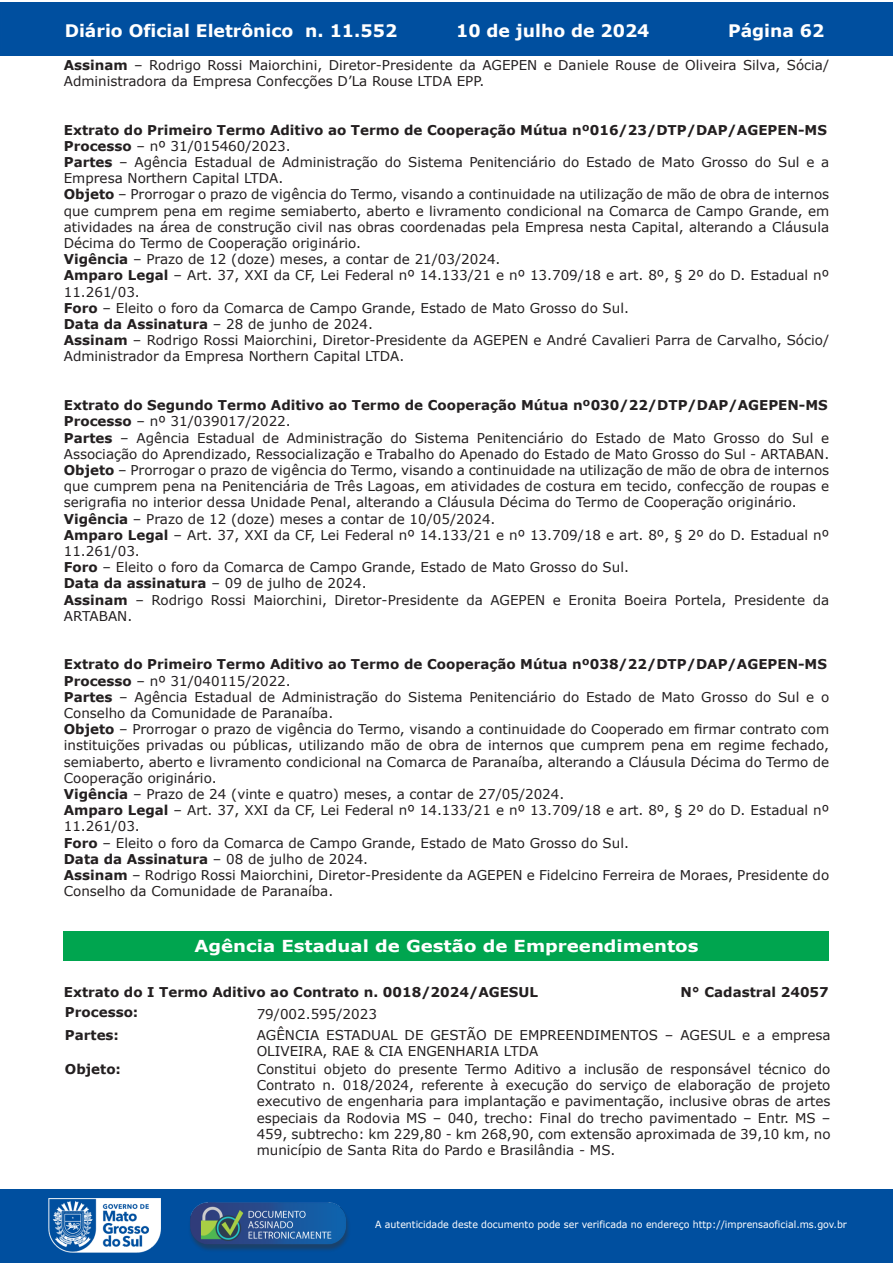
<style>
.page{position:relative;width:893px;height:1263px;background:#fff}
.page>*{position:absolute;margin:0;border:0;box-sizing:border-box;transform-origin:0 0}
.t1{font:700 17.25px "Verdana";color:#fff}
.t2{font:700 16.5px "Verdana";color:#fff;scale:1.1 1}
.t3{font:13.5px/16.2px "Verdana";color:#231f20}
.t4{font:700 13.5px "Verdana";color:#231f20}
.t5{font:9.9px "Verdana";color:#fff;scale:.95 1}
.s1{font-weight:700}
</style>
<div class="page">
<div style="left:0;top:2px;width:893px;height:53px;background:#004f9f"></div>
<div style="left:1px;top:1189px;width:892px;height:74px;background:#004f9f"></div>
<img style="left:49px;top:1198px;width:111px;height:54px">
<img style="left:185px;top:1201px;width:168px;height:54px">
<div style="left:64px;top:931px;width:765px;height:30px;background:#00a54f"></div>
<p class="t1" style="left:65px;top:18px;width:334px">Diário Oficial Eletrônico n. 11.552</p>
<p class="t1" style="left:456px;top:18px;width:195px">10 de julho de 2024</p>
<p class="t1" style="left:728px;top:18px;width:98px">Página 62</p>
<p class="t3" style="left:64px;top:57px;width:767px"><span class="s1">Assinam</span> – Rodrigo Rossi Maiorchini, Diretor-Presidente da AGEPEN e Daniele Rouse de Oliveira Silva, Sócia/<br>Administradora da Empresa Confecções D’La Rouse LTDA EPP.</p>
<p class="t3" style="left:64px;top:122px;width:767px"><span class="s1">Extrato do Primeiro Termo Aditivo ao Termo de Cooperação Mútua nº016/23/DTP/DAP/AGEPEN-MS Processo</span> – nº 31/015460/2023.<br><span class="s1">Partes</span> – Agência Estadual de Administração do Sistema Penitenciário do Estado de Mato Grosso do Sul e a Empresa Northern Capital LTDA.<br><span class="s1">Objeto</span> – Prorrogar o prazo de vigência do Termo, visando a continuidade na utilização de mão de obra de internos que cumprem pena em regime semiaberto, aberto e livramento condicional na Comarca de Campo Grande, em atividades na área de construção civil nas obras coordenadas pela Empresa nesta Capital, alterando a Cláusula Décima do Termo de Cooperação originário.<br><span class="s1">Vigência</span> – Prazo de 12 (doze) meses, a contar de 21/03/2024.<br><span class="s1">Amparo Legal</span> – Art. 37, XXI da CF, Lei Federal nº 14.133/21 e nº 13.709/18 e art. 8º, § 2º do D. Estadual nº 11.261/03.<br><span class="s1">Foro</span> – Eleito o foro da Comarca de Campo Grande, Estado de Mato Grosso do Sul.<br><span class="s1">Data da Assinatura</span> – 28 de junho de 2024.<br><span class="s1">Assinam</span> – Rodrigo Rossi Maiorchini, Diretor-Presidente da AGEPEN e André Cavalieri Parra de Carvalho, Sócio/ Administrador da Empresa Northern Capital LTDA.</p>
<p class="t3" style="left:64px;top:397px;width:767px"><span class="s1">Extrato do Segundo Termo Aditivo ao Termo de Cooperação Mútua nº030/22/DTP/DAP/AGEPEN-MS Processo</span> – nº 31/039017/2022.<br><span class="s1">Partes</span> – Agência Estadual de Administração do Sistema Penitenciário do Estado de Mato Grosso do Sul e Associação do Aprendizado, Ressocialização e Trabalho do Apenado do Estado de Mato Grosso do Sul - ARTABAN.<br><span class="s1">Objeto</span> – Prorrogar o prazo de vigência do Termo, visando a continuidade na utilização de mão de obra de internos que cumprem pena na Penitenciária de Três Lagoas, em atividades de costura em tecido, confecção de roupas e serigrafia no interior dessa Unidade Penal, alterando a Cláusula Décima do Termo de Cooperação originário.<br><span class="s1">Vigência</span> – Prazo de 12 (doze) meses a contar de 10/05/2024.<br><span class="s1">Amparo Legal</span> – Art. 37, XXI da CF, Lei Federal nº 14.133/21 e nº 13.709/18 e art. 8º, § 2º do D. Estadual nº 11.261/03.<br><span class="s1">Foro</span> – Eleito o foro da Comarca de Campo Grande, Estado de Mato Grosso do Sul.<br><span class="s1">Data da assinatura</span> – 09 de julho de 2024.<br><span class="s1">Assinam</span> – Rodrigo Rossi Maiorchini, Diretor-Presidente da AGEPEN e Eronita Boeira Portela, Presidente da ARTABAN.</p>
<p class="t3" style="left:64px;top:656px;width:767px"><span class="s1">Extrato do Primeiro Termo Aditivo ao Termo de Cooperação Mútua nº038/22/DTP/DAP/AGEPEN-MS Processo</span> – nº 31/040115/2022.<br><span class="s1">Partes</span> – Agência Estadual de Administração do Sistema Penitenciário do Estado de Mato Grosso do Sul e o Conselho da Comunidade de Paranaíba.<br><span class="s1">Objeto</span> – Prorrogar o prazo de vigência do Termo, visando a continuidade do Cooperado em firmar contrato com instituições privadas ou públicas, utilizando mão de obra de internos que cumprem pena em regime fechado, semiaberto, aberto e livramento condicional na Comarca de Paranaíba, alterando a Cláusula Décima do Termo de Cooperação originário.<br><span class="s1">Vigência</span> – Prazo de 24 (vinte e quatro) meses, a contar de 27/05/2024.<br><span class="s1">Amparo Legal</span> – Art. 37, XXI da CF, Lei Federal nº 14.133/21 e nº 13.709/18 e art. 8º, § 2º do D. Estadual nº 11.261/03.<br><span class="s1">Foro</span> – Eleito o foro da Comarca de Campo Grande, Estado de Mato Grosso do Sul.<br><span class="s1">Data da Assinatura</span> – 08 de julho de 2024.<br><span class="s1">Assinam</span> – Rodrigo Rossi Maiorchini, Diretor-Presidente da AGEPEN e Fidelcino Ferreira de Moraes, Presidente do Conselho da Comunidade de Paranaíba.</p>
<p class="t2" style="left:194px;top:935px;width:460px">Agência Estadual de Gestão de Empreendimentos</p>
<p class="t4" style="left:64px;top:982px;width:476px">Extrato do I Termo Aditivo ao Contrato n. 0018/2024/AGESUL</p>
<p class="t4" style="left:680px;top:982px;width:150px">N° Cadastral 24057</p>
<p class="t4" style="left:65px;top:1003px;width:75px">Processo:</p>
<p class="t3" style="left:257px;top:1006px;width:122px">79/002.595/2023</p>
<p class="t4" style="left:65px;top:1025px;width:56px">Partes:</p>
<p class="t3" style="left:257px;top:1026px;width:575px">AGÊNCIA ESTADUAL DE GESTÃO DE EMPREENDIMENTOS – AGESUL e a empresa<br>OLIVEIRA, RAE &amp; CIA ENGENHARIA LTDA</p>
<p class="t4" style="left:65px;top:1059px;width:58px">Objeto:</p>
<p class="t3" style="left:257px;top:1061px;width:575px;text-align:justify">Constitui objeto do presente Termo Aditivo a inclusão de responsável técnico do Contrato n. 018/2024, referente à execução do serviço de elaboração de projeto executivo de engenharia para implantação e pavimentação, inclusive obras de artes especiais da Rodovia MS – 040, trecho: Final do trecho pavimentado – Entr. MS – 459, subtrecho: km 229,80 - km 268,90, com extensão aproximada de 39,10 km, no município de Santa Rita do Pardo e Brasilândia - MS.</p>
<p class="t5" style="left:375px;top:1218px;width:498px">A autenticidade deste documento pode ser verificada no endereço http://imprensaoficial.ms.gov.br</p>
</div>
